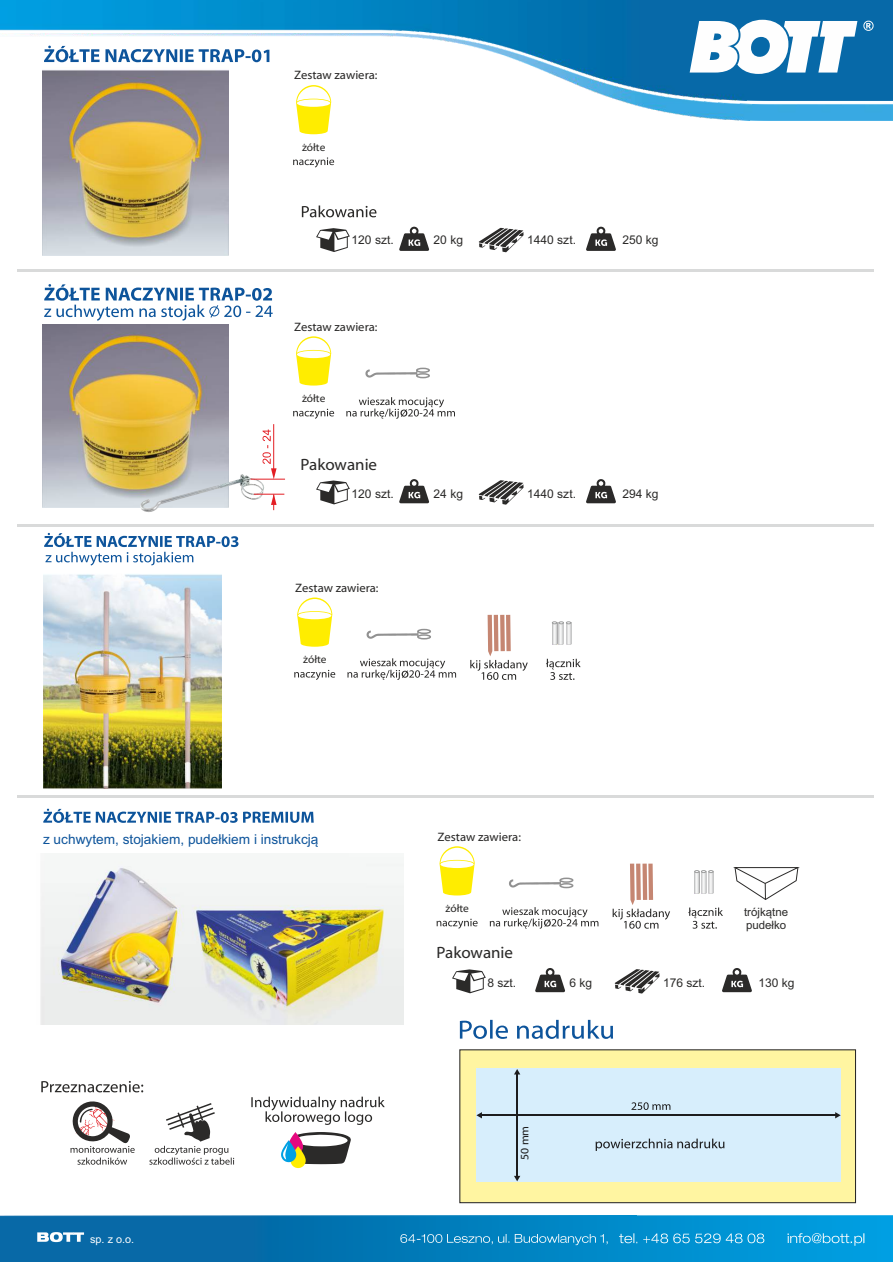
<style>
.page{position:relative;width:893px;height:1262px;background:#fff}
.page>*{position:absolute;margin:0;border:0;box-sizing:border-box;transform-origin:0 0}
.t1{font:16.35px "Myriad Web Pro";color:#2b2a29}
.t2{font:13.65px "Arial";color:#0d549b}
.t3{font:12.15px "Myriad Web Pro";color:#2b2a29}
.t4{font:12px "Arial";color:#2b2a29}
.t5{font:11.55px/12.9px "Arial";color:#2b2a29}
.t6{font:11.4px "Myriad Web Pro";color:#1d1d1e}
.t7{font:10.95px "Myriad Web Pro";letter-spacing:-.005em;color:#2b2a29}
.t8{font:10.8px "Arial";color:#fefefe}
</style>
<div class="page">
<img style="left:42px;top:120px;width:187px;height:135px">
<img style="left:42px;top:324px;width:187px;height:184px">
<img style="left:138px;top:474px;width:129px;height:38px">
<hr style="left:250px;top:479px;width:35px;height:1px;background:#e31e24">
<hr style="left:254px;top:494px;width:30px;height:1px;background:#e31e24">
<svg style="left:44px;top:284px;width:229px;height:37px"></svg>
<svg style="left:262px;top:429px;width:14px;height:50px"></svg>
<hr style="left:273px;top:424px;width:1px;height:48px;background:#e31e24">
<svg style="left:271px;top:494px;width:5px;height:16px"></svg>
<img style="left:43px;top:565px;width:178px;height:223px">
<svg style="left:44px;top:533px;width:194px;height:32px"></svg>
<svg style="left:43px;top:808px;width:271px;height:15px"></svg>
<svg style="left:41px;top:1081px;width:102px;height:83px"></svg>
<svg style="left:149px;top:1103px;width:85px;height:61px"></svg>
<svg style="left:302px;top:205px;width:74px;height:12px"></svg>
<svg style="left:316px;top:228px;width:34px;height:24px"></svg>
<svg style="left:479px;top:228px;width:44px;height:24px"></svg>
<svg style="left:399px;top:226px;width:30px;height:25px"></svg>
<svg style="left:586px;top:226px;width:30px;height:25px"></svg>
<svg style="left:316px;top:480px;width:34px;height:24px"></svg>
<svg style="left:479px;top:480px;width:44px;height:24px"></svg>
<svg style="left:399px;top:479px;width:30px;height:24px"></svg>
<svg style="left:586px;top:479px;width:30px;height:24px"></svg>
<div style="left:459px;top:1049px;width:397px;height:154px;background:#fff5a1;border:1px solid #2b2a29"></div>
<div style="left:476px;top:1068px;width:365px;height:114px;background:#d7eefc"></div>
<svg style="left:595px;top:1102px;width:129px;height:48px"></svg>
<hr style="left:516px;top:1073px;width:1px;height:104px;background:#1d1d1e">
<svg style="left:514px;top:1069px;width:6px;height:5px"></svg>
<svg style="left:514px;top:1175px;width:6px;height:6px"></svg>
<hr style="left:481px;top:1114px;width:355px;height:1px;background:#1d1d1e">
<svg style="left:835px;top:1112px;width:5px;height:6px"></svg>
<svg style="left:476px;top:1112px;width:6px;height:6px"></svg>
<svg style="left:460px;top:1019px;width:153px;height:19px"></svg>
<svg style="left:251px;top:1096px;width:134px;height:28px"></svg>
<svg style="left:281px;top:1132px;width:70px;height:36px"></svg>
<svg style="left:452px;top:969px;width:34px;height:24px"></svg>
<svg style="left:614px;top:969px;width:45px;height:24px"></svg>
<svg style="left:535px;top:968px;width:30px;height:24px"></svg>
<svg style="left:722px;top:968px;width:29px;height:24px"></svg>
<img style="left:0;top:0;width:893px;height:34px">
<img style="left:3px;top:34px;width:890px;height:86px">
<svg style="left:44px;top:46px;width:225px;height:16px"></svg>
<svg style="left:863px;top:21px;width:10px;height:10px"></svg>
<svg style="left:689px;top:20px;width:168px;height:54px"></svg>
<img style="left:40px;top:861px;width:363px;height:163px">
<svg style="left:293px;top:157px;width:41px;height:10px"></svg>
<svg style="left:296px;top:85px;width:35px;height:49px"></svg>
<svg style="left:346px;top:397px;width:109px;height:22px"></svg>
<div style="left:416px;top:367px;width:14px;height:6px;border:2px solid #919191;border-radius:50%"></div>
<div style="left:416px;top:373px;width:14px;height:5px;border:2px solid #919191;border-radius:50%"></div>
<svg style="left:365px;top:369px;width:52px;height:8px"></svg>
<svg style="left:293px;top:409px;width:41px;height:10px"></svg>
<svg style="left:296px;top:336px;width:35px;height:49px"></svg>
<svg style="left:470px;top:615px;width:58px;height:65px"></svg>
<svg style="left:546px;top:659px;width:34px;height:21px"></svg>
<img style="left:552px;top:624px;width:5px;height:20px">
<img style="left:559px;top:624px;width:4px;height:20px">
<img style="left:566px;top:624px;width:5px;height:20px">
<svg style="left:552px;top:621px;width:19px;height:3px"></svg>
<svg style="left:347px;top:658px;width:109px;height:22px"></svg>
<div style="left:417px;top:629px;width:14px;height:5px;border:2px solid #919191;border-radius:50%"></div>
<div style="left:417px;top:634px;width:14px;height:5px;border:2px solid #919191;border-radius:50%"></div>
<svg style="left:366px;top:630px;width:52px;height:9px"></svg>
<svg style="left:294px;top:670px;width:41px;height:10px"></svg>
<svg style="left:297px;top:597px;width:35px;height:49px"></svg>
<svg style="left:612px;top:863px;width:58px;height:65px"></svg>
<svg style="left:688px;top:907px;width:35px;height:21px"></svg>
<img style="left:694px;top:872px;width:5px;height:21px">
<img style="left:701px;top:872px;width:5px;height:21px">
<img style="left:708px;top:872px;width:5px;height:21px">
<svg style="left:694px;top:870px;width:19px;height:2px"></svg>
<svg style="left:490px;top:907px;width:108px;height:21px"></svg>
<div style="left:559px;top:877px;width:14px;height:5px;border:2px solid #919191;border-radius:50%"></div>
<div style="left:559px;top:883px;width:14px;height:5px;border:2px solid #919191;border-radius:50%"></div>
<svg style="left:509px;top:879px;width:52px;height:8px"></svg>
<svg style="left:436px;top:918px;width:41px;height:10px"></svg>
<svg style="left:439px;top:846px;width:35px;height:49px"></svg>
<svg style="left:734px;top:867px;width:66px;height:33px"></svg>
<hr style="left:17px;top:269px;width:856px;height:2px;background:#d9dada">
<hr style="left:17px;top:524px;width:856px;height:2px;background:#d9dada">
<hr style="left:17px;top:795px;width:856px;height:3px;background:#d9dada">
<img style="left:0;top:1215px;width:893px;height:47px">
<svg style="left:787px;top:1233px;width:77px;height:12px"></svg>
<svg style="left:619px;top:1233px;width:145px;height:10px"></svg>
<svg style="left:400px;top:1233px;width:207px;height:12px"></svg>
<svg style="left:37px;top:1232px;width:47px;height:10px"></svg>
<p class="t3" style="left:294px;top:70px;width:85px">Zestaw zawiera:</p>
<p class="t7" style="left:302px;top:143px;width:25px">żółte</p>
<p class="t4" style="left:351px;top:235px;width:44px">120 szt.</p>
<p class="t4" style="left:433px;top:235px;width:31px">20 kg</p>
<p class="t4" style="left:527px;top:235px;width:50px">1440 szt.</p>
<p class="t4" style="left:622px;top:235px;width:38px">250 kg</p>
<p class="t3" style="left:294px;top:321px;width:85px">Zestaw zawiera:</p>
<p class="t7" style="left:302px;top:394px;width:25px">żółte</p>
<h1 class="t1" style="left:300px;top:457px;width:78px">Pakowanie</h1>
<p class="t4" style="left:351px;top:489px;width:44px">120 szt.</p>
<p class="t4" style="left:433px;top:489px;width:31px">24 kg</p>
<p class="t4" style="left:527px;top:489px;width:50px">1440 szt.</p>
<p class="t4" style="left:622px;top:489px;width:38px">294 kg</p>
<p class="t3" style="left:295px;top:582px;width:85px">Zestaw zawiera:</p>
<p class="t7" style="left:303px;top:655px;width:25px">żółte</p>
<p class="t2" style="left:43px;top:833px;width:277px">z uchwytem, stojakiem, pudełkiem i instrukcją</p>
<p class="t8" style="left:90px;top:1234px;width:45px">sp. z o.o.</p>
<p class="t3" style="left:437px;top:831px;width:85px">Zestaw zawiera:</p>
<p class="t7" style="left:445px;top:903px;width:25px">żółte</p>
<p class="t5" style="left:744px;top:906px;width:46px">trójkątne pudełko</p>
<h1 class="t1" style="left:436px;top:946px;width:78px">Pakowanie</h1>
<p class="t4" style="left:487px;top:978px;width:30px">8 szt.</p>
<p class="t4" style="left:569px;top:978px;width:24px">6 kg</p>
<p class="t4" style="left:663px;top:978px;width:44px">176 szt.</p>
<p class="t4" style="left:758px;top:978px;width:38px">130 kg</p>
<p class="t6" style="left:520px;top:1160px;width:36px;rotate:-90deg">50 mm</p>
</div>
